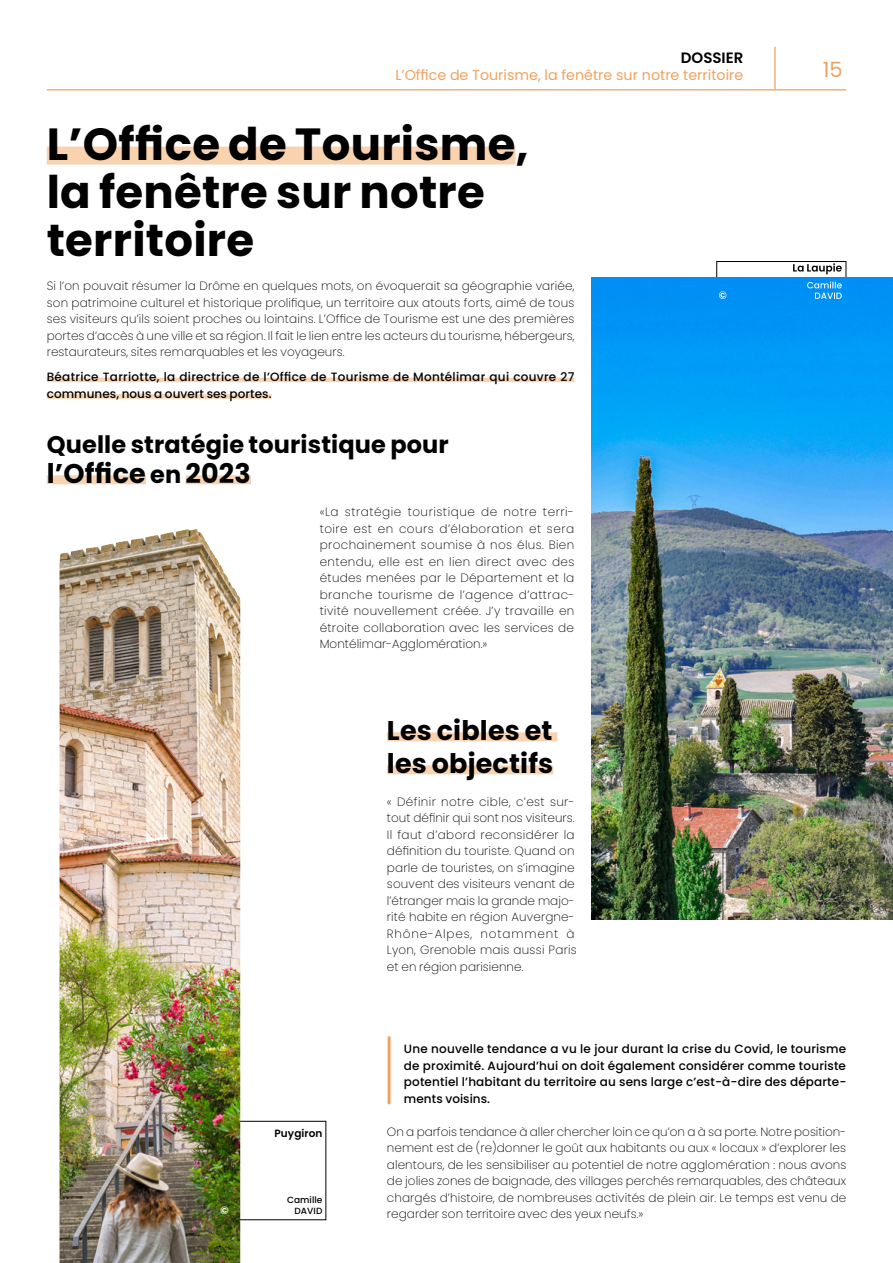
<style>
.page{position:relative;width:893px;height:1263px;background:#fff}
.page>*{position:absolute;margin:0;border:0;box-sizing:border-box;transform-origin:0 0}
.t1{font:700 45px/48px "Poppins";letter-spacing:.005em;color:#000}
.t2{font:700 27px/33px "Poppins";letter-spacing:.005em;color:#000}
.t3{font:700 24px "Poppins";letter-spacing:.005em;color:#000}
.t4{font:21px "Poppins";color:#f0a25f}
.t5{font:600 15px "Poppins";color:#000}
.t6{font:14.25px "Poppins";color:#f0a25f}
.t7{font:200 12px/16.5px "Poppins";letter-spacing:.01em;color:#000;text-align:justify}
.t8{font:500 12px/16.5px "Poppins";letter-spacing:.01em;color:#000}
.t9{font:600 10.5px "Poppins";letter-spacing:.005em;color:#000}
.t10{font:600 10.5px "Poppins";color:#fff}
.t11{font:500 9px "Poppins";letter-spacing:.005em;color:#000}
.s1{font-size:24px}
</style>
<div class="page">
<svg style="left:47px;top:47px;width:799px;height:43px"></svg>
<div style="left:47px;top:147px;width:469px;height:18px;background:#f9d2b0"></div>
<hr style="left:47px;top:378px;width:527px;height:4px;background:#f9d2b0">
<div style="left:47px;top:394px;width:224px;height:5px;background:#f9d2b0"></div>
<div style="left:47px;top:475px;width:99px;height:9px;background:#f9d2b0"></div>
<div style="left:186px;top:475px;width:65px;height:9px;background:#f9d2b0"></div>
<div style="left:387px;top:732px;width:170px;height:9px;background:#f9d2b0"></div>
<div style="left:387px;top:765px;width:166px;height:9px;background:#f9d2b0"></div>
<img style="left:592px;top:278px;width:301px;height:642px">
<img style="left:60px;top:529px;width:180px;height:734px">
<hr style="left:388px;top:1037px;width:3px;height:66px;background:#f0a25f">
<svg style="left:793px;top:263px;width:49px;height:11px"></svg>
<div style="left:716px;top:261px;width:130px;height:40px;border:1px solid #000"></div>
<svg style="left:719px;top:291px;width:7px;height:8px"></svg>
<svg style="left:807px;top:281px;width:35px;height:18px"></svg>
<p class="t5" style="left:681px;top:49px;width:64px">DOSSIER</p>
<p class="t6" style="left:395px;top:66px;width:349px">L’Office de Tourisme, la fenêtre sur notre territoire</p>
<h1 class="t1" style="left:47px;top:120px;width:483px">L’Office de Tourisme, la fenêtre sur notre territoire</h1>
<p class="t7" style="left:47px;top:278px;width:529px">Si l’on pouvait résumer la Drôme en quelques mots, on évoquerait sa géographie variée, son patrimoine culturel et historique prolifique, un territoire aux atouts forts, aimé de tous ses visiteurs qu’ils soient proches ou lointains. L’Office de Tourisme est une des premières portes d’accès à une ville et sa région. Il fait le lien entre les acteurs du tourisme, hébergeurs, restaurateurs, sites remarquables et les voyageurs.</p>
<p class="t8" style="left:47px;top:369px;width:529px">Béatrice Tarriotte, la directrice de l’Office de Tourisme de Montélimar qui couvre 27 communes, nous a ouvert ses portes.</p>
<h3 class="t3" style="left:47px;top:430px;width:404px">Quelle stratégie touristique pour</h3>
<h2 class="t2" style="left:47px;top:457px;width:206px">l’Office <span class="s1">en</span> 2023</h2>
<p class="t7" style="left:320px;top:504px;width:256px">«La stratégie touristique de notre terri&shy;toire est en cours d’élaboration et sera prochainement soumise à nos élus. Bien entendu, elle est en lien direct avec des études menées par le Département et la branche tourisme de l’agence d’attrac&shy;tivité nouvellement créée. J’y travaille en étroite collaboration avec les services de Montélimar-Agglomération.»</p>
<h2 class="t2" style="left:387px;top:714px;width:168px">Les cibles et les objectifs</h2>
<p class="t7" style="left:387px;top:793px;width:191px;text-align:left">« Définir notre cible, c’est sur&shy;tout définir qui sont nos visiteurs.<br>Il faut d’abord reconsidérer la définition du touriste. Quand on parle de touristes, on s’imagine souvent des visiteurs venant de l’étranger mais la grande majo&shy;rité habite en région Auvergne-<br>Rhône-Alpes, notamment à<br>Lyon, Grenoble mais aussi Paris et en région parisienne.</p>
<h3 class="t4" style="left:823px;top:57px;width:21px">15</h3>
<p class="t9" style="left:275px;top:1128px;width:49px">Puygiron</p>
<p class="t11" style="left:287px;top:1195px;width:37px">Camille</p>
<p class="t10" style="left:221px;top:1204px;width:10px">©</p>
<p class="t11" style="left:295px;top:1205px;width:29px">DAVID</p>
<p class="t8" style="left:404px;top:1041px;width:444px;text-align:justify">Une nouvelle tendance a vu le jour durant la crise du Covid, le tourisme de proximité. Aujourd’hui on doit également considérer comme touriste potentiel l’habitant du territoire au sens large c’est-à-dire des départe&shy;ments voisins.</p>
<p class="t7" style="left:387px;top:1123px;width:461px">On a parfois tendance à aller chercher loin ce qu’on a à sa porte. Notre position&shy;nement est de (re)donner le goût aux habitants ou aux « locaux » d’explorer les alentours, de les sensibiliser au potentiel de notre agglomération : nous avons de jolies zones de baignade, des villages perchés remarquables, des châteaux chargés d’histoire, de nombreuses activités de plein air. Le temps est venu de regarder son territoire avec des yeux neufs.»</p>
</div>
